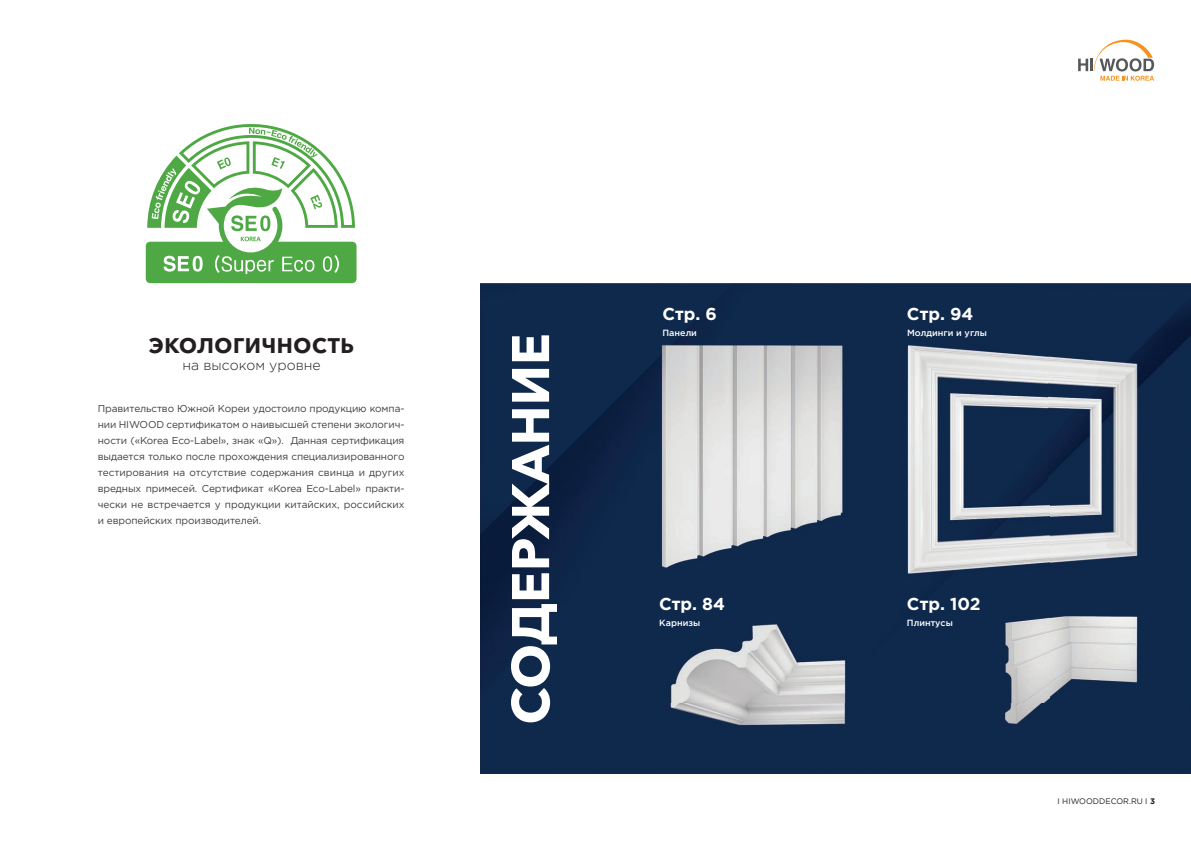
<style>
.page{position:relative;width:1191px;height:842px;background:#fff}
.page>*{position:absolute;margin:0;border:0;box-sizing:border-box;transform-origin:0 0}
.t1{font:700 52.4px "Avenir Next Cyr";color:#fff}
.t2{font:700 21px "Avenir Next Cyr";letter-spacing:.03em;color:#231f20}
.t3{font:700 17.3px "Gotham Pro";color:#fff}
.t4{font:300 14px "Gotham Pro";color:#231f20}
.t5{font:10px/16px "Gotham Pro";letter-spacing:-.01em;color:#3e3e3f;text-align:justify}
.t6{font:500 9px "Gotham Pro";color:#fff}
.t7{font:8px "Gotham Pro";color:#231f20}
.s1{font-weight:700}
</style>
<div class="page">
<img style="left:480px;top:284px;width:711px;height:490px">
<div style="left:146px;top:242px;width:210px;height:41px;background:#4ea944;border-radius:5px"></div>
<svg style="left:147px;top:124px;width:208px;height:150px"></svg>
<svg style="left:1078px;top:40px;width:76px;height:41px"></svg>
<h2 class="t2" style="left:149px;top:333px;width:206px">ЭКОЛОГИЧНОСТЬ</h2>
<h3 class="t4" style="left:182px;top:357px;width:140px">на высоком уровне</h3>
<p class="t5" style="left:98px;top:400px;width:308px">Правительство Южной Кореи удостоило продукцию компа&shy;нии HIWOOD сертификатом о наивысшей степени экологич&shy;ности («Korea Eco-Label», знак «Q»). Данная сертификация выдается только после прохождения специализированного тестирования на отсутствие содержания свинца и других вредных примесей. Сертификат «Korea Eco-Label» практи&shy;чески не встречается у продукции китайских, российских и европейских производителей.</p>
<h1 class="t1" style="left:498px;top:724px;width:393px;rotate:-90deg">СОДЕРЖАНИЕ</h1>
<h3 class="t3" style="left:662px;top:304px;width:56px">Стр. 6</h3>
<p class="t6" style="left:662px;top:328px;width:36px">Панели</p>
<h3 class="t3" style="left:659px;top:593px;width:67px">Стр. 84</h3>
<p class="t6" style="left:659px;top:617px;width:43px">Карнизы</p>
<h3 class="t3" style="left:907px;top:304px;width:68px">Стр. 94</h3>
<p class="t6" style="left:907px;top:328px;width:81px">Молдинги и углы</p>
<h3 class="t3" style="left:907px;top:593px;width:75px">Стр. 102</h3>
<p class="t6" style="left:907px;top:617px;width:47px">Плинтусы</p>
<p class="t7" style="left:1057px;top:796px;width:99px">I HIWOODDECOR.RU I <span class="s1">3</span></p>
</div>
